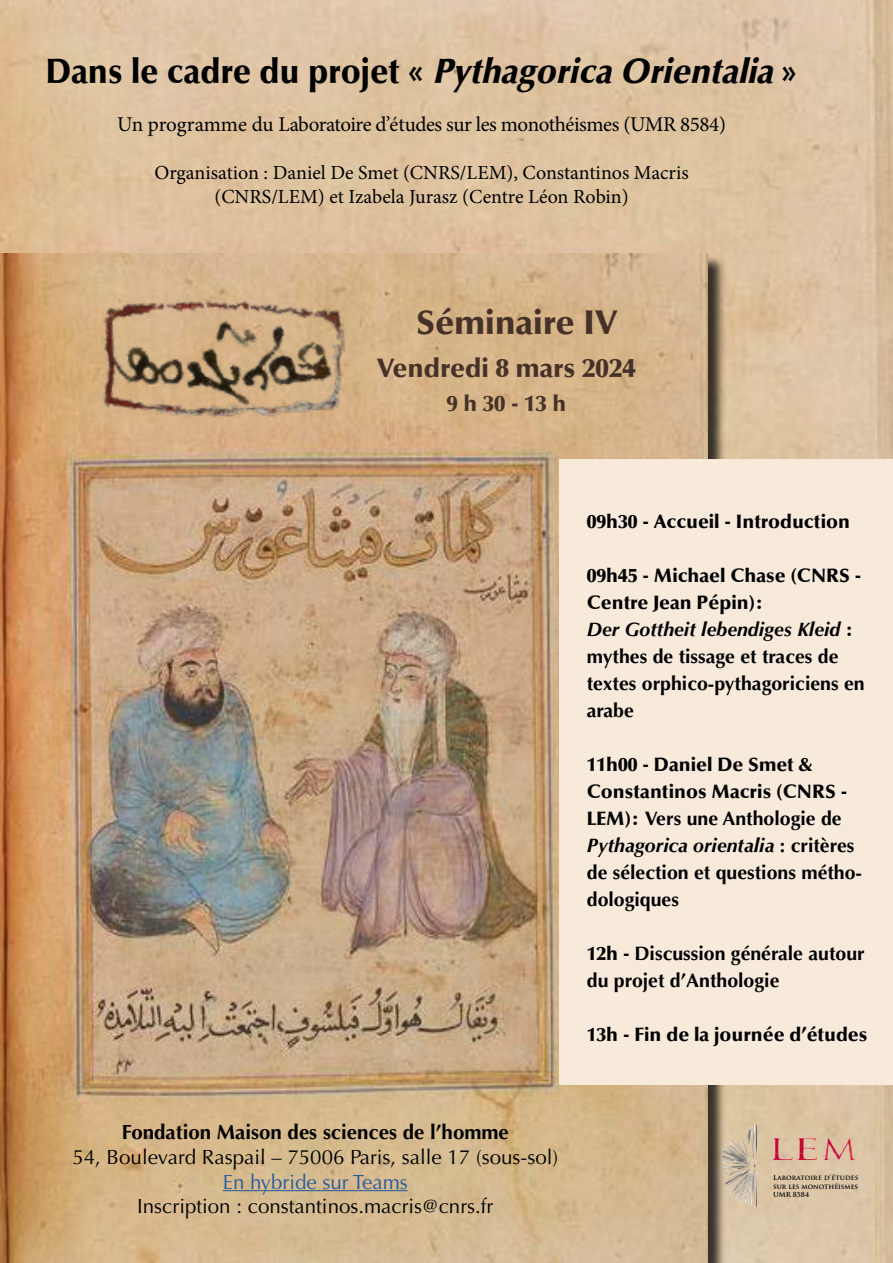
<style>
.page{position:relative;width:893px;height:1263px;background:#fff}
.page>*{position:absolute;margin:0;border:0;box-sizing:border-box;transform-origin:0 0}
.t1{font:900 35.25px "Optima";color:#000;scale:.93 1}
.t2{font:900 34.5px "Optima";color:#453128}
.t3{font:900 26.85px "Optima";color:#453128}
.t4{font:900 22.65px "Optima";color:#453128}
.t5{font:21px "Minion Pro";letter-spacing:-.02em;color:#000}
.t6{font:20.55px "Optima LT Std";color:#000}
.t7{font:700 20.55px "Optima LT Std";color:#000}
.t8{font:20.55px "Optima LT Std";color:#275b9b}
.t9{font:19.95px/24px "Minion Pro";color:#000;text-align:center}
.t10{font:700 19.5px/27px "Optima LT Std";color:#000}
.t11{font:900 19.5px/27px "Optima";color:#000}
.t12{font:700 6.75px/8.1px "Trajan Pro";color:#000;text-align:justify}
.s1{font-style:italic}
.s2{font-family:"Optima";font-weight:900}
</style>
<div class="page">
<img style="left:0;top:0;width:893px;height:1263px">
<img style="left:0;top:253px;width:707px;height:1010px">
<div style="left:559px;top:459px;width:334px;height:625px;background:#f7eadb"></div>
<hr style="left:223px;top:1190px;width:185px;height:1px;background:#275b9b">
<img style="left:96px;top:290px;width:251px;height:134px">
<img style="left:742px;top:1123px;width:16px;height:8px">
<img style="left:729px;top:1131px;width:121px;height:7px">
<img style="left:725px;top:1138px;width:126px;height:8px">
<img style="left:722px;top:1146px;width:130px;height:8px">
<img style="left:724px;top:1154px;width:133px;height:7px">
<img style="left:720px;top:1161px;width:36px;height:16px">
<img style="left:722px;top:1177px;width:35px;height:7px">
<img style="left:724px;top:1184px;width:33px;height:8px">
<img style="left:729px;top:1192px;width:28px;height:8px">
<img style="left:737px;top:1200px;width:20px;height:7px">
<h1 class="t1" style="left:46px;top:50px;width:810px">D a n s l e c a d r e d u p r oj e t « <span class="s1">PythagoricaOrientalia</span> »</h1>
<p class="t5" style="left:117px;top:110px;width:610px">Un programme du Laboratoire d’études sur les monothéismes (UMR 8584)</p>
<p class="t9" style="left:154px;top:160px;width:536px">Organisation : Daniel De Smet (CNRS/LEM), Constantinos Macris (CNRS/LEM) et Izabela Jurasz (Centre Léon Robin)</p>
<h2 class="t2" style="left:416px;top:302px;width:203px">Séminaire IV</h2>
<h3 class="t3" style="left:377px;top:352px;width:261px">Vendredi 8 mars 2024</h3>
<p class="t4" style="left:446px;top:390px;width:121px">9 h 30 - 13 h</p>
<p class="t11" style="left:587px;top:508px;width:265px">09h30 - Accueil - Introduction</p>
<p class="t11" style="left:587px;top:562px;width:276px">09h45 - Michael Chase (CNRS -<br>Centre Jean Pépin):</p>
<p class="t10" style="left:587px;top:616px;width:279px"><span class="s1">Der Gottheit lebendiges Kleid</span> <span class="s2">: </span>mythes de tissage et traces de textes orphico-pythagoriciens en arabe</p>
<p class="t11" style="left:587px;top:751px;width:262px">11h00 - Daniel De Smet &amp;<br>Constantinos Macris (CNRS -</p>
<p class="t10" style="left:587px;top:805px;width:277px"><span class="s2">LEM):</span> Vers une Anthologie de<br><span class="s1">Pythagorica orientalia</span> : critères de sélection et questions métho&shy;dologiques</p>
<p class="t10" style="left:587px;top:940px;width:279px"><span class="s2">12h -</span> Discussion générale autour du projet d’Anthologie</p>
<p class="t11" style="left:587px;top:1021px;width:282px">13h - Fin de la journée d’études</p>
<p class="t7" style="left:122px;top:1120px;width:389px">Fondation Maison des sciences de l’homme</p>
<p class="t6" style="left:72px;top:1145px;width:487px">54, Boulevard Raspail – 75006 Paris, salle 17 (sous-sol)</p>
<p class="t8" style="left:223px;top:1170px;width:186px">En hybride sur Teams</p>
<p class="t6" style="left:137px;top:1194px;width:358px">Inscription : constantinos.macris@cnrs.fr</p>
<p class="t12" style="left:773px;top:1174px;width:87px">Laboratoire d’études sur les monothéismes UMR 8584</p>
</div>
